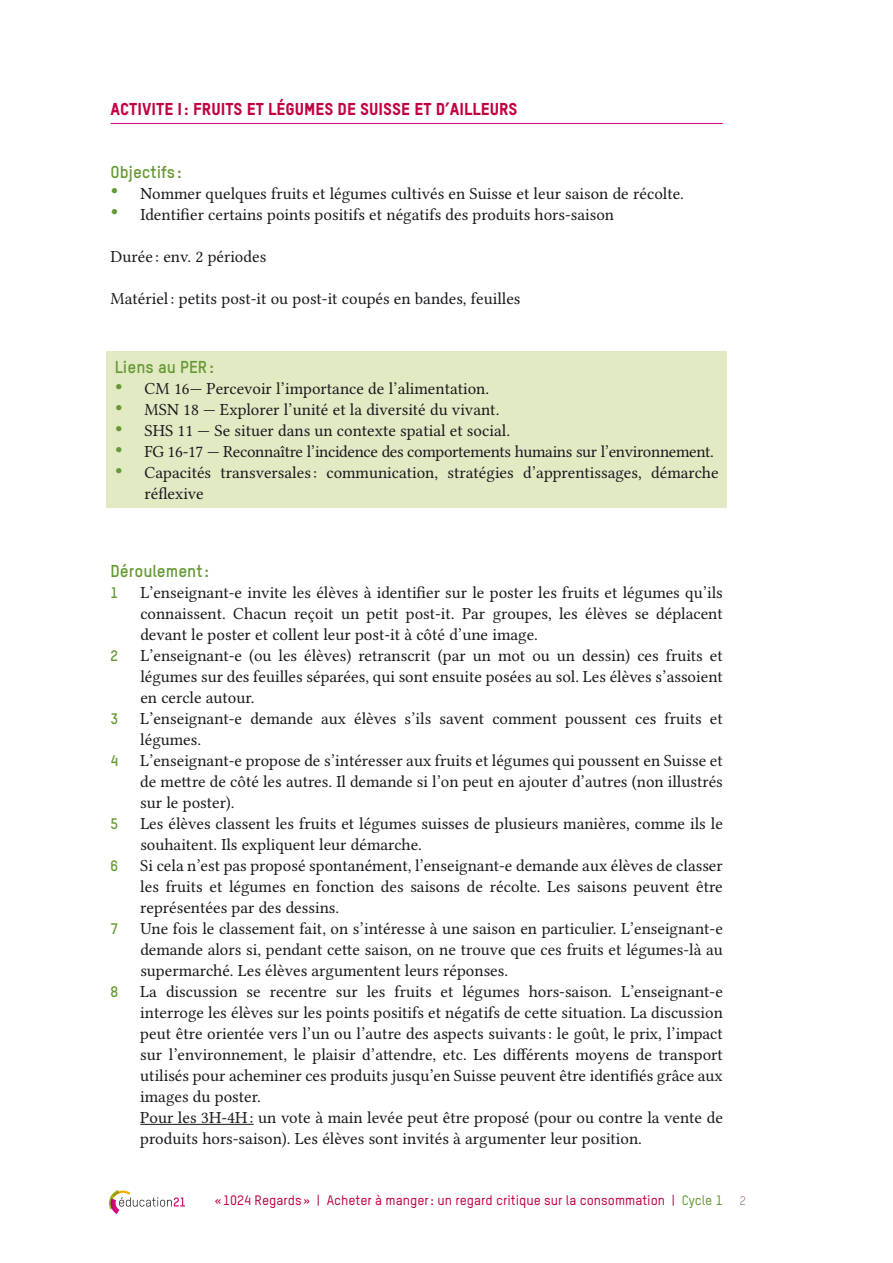
<style>
.page{position:relative;width:893px;height:1263px;background:#fff}
.page>*{position:absolute;margin:0;border:0;box-sizing:border-box;transform-origin:0 0}
.t1{font:16.95px/21px "Lin Libertine O";color:#1a171c;text-align:justify}
.t2{font:16.95px "Lin Libertine O";letter-spacing:-.02em;color:#1a171c}
.t3{font:16.95px "TSTARPRO Headline";color:#c10044}
.t4{font:700 16.95px "TSTARPRO";color:#659933}
.t5{font:700 15px "TSTARPRO";color:#659933}
.t6{font:500 13.5px "TSTARPRO";color:#c10044}
.t7{font:300 12px "TSTARPRO";color:#76415d}
.s1{font-size:23.25px;color:#659933}
.s2{color:#659933}
</style>
<div class="page">
<svg style="left:109px;top:1190px;width:76px;height:24px"></svg>
<hr style="left:111px;top:123px;width:612px;height:1px;background:#d30580">
<hr style="left:140px;top:1124px;width:114px;height:1px;background:#1a171c">
<div style="left:106px;top:352px;width:621px;height:156px;background:#e2eac4"></div>
<p class="t3" style="left:111px;top:98px;width:408px">ACTIVITE I: FRUITS ET LÉGUMES DE SUISSE ET D’AILLEURS</p>
<p class="t4" style="left:111px;top:161px;width:73px">Objectifs :</p>
<p class="t1" style="left:111px;top:181px;width:575px"><span class="s1">•</span> Nommer quelques fruits et légumes cultivés en Suisse et leur saison de récolte.</p>
<p class="t1" style="left:111px;top:202px;width:505px"><span class="s1">•</span> Identifier certains points positifs et négatifs des produits hors-saison</p>
<p class="t1" style="left:111px;top:244px;width:157px">Durée : env. 2 périodes</p>
<p class="t1" style="left:111px;top:286px;width:411px">Matériel : petits post-it ou post-it coupés en bandes, feuilles</p>
<p class="t4" style="left:115px;top:356px;width:101px">Liens au PER:</p>
<p class="t1" style="left:115px;top:376px;width:376px"><span class="s1">•</span> CM 16— Percevoir l’importance de l’alimentation.</p>
<p class="t1" style="left:115px;top:397px;width:386px"><span class="s1">•</span> MSN 18 — Explorer l’unité et la diversité du vivant.</p>
<p class="t1" style="left:115px;top:418px;width:397px"><span class="s1">•</span> SHS 11 — Se situer dans un contexte spatial et social.</p>
<p class="t2" style="left:115px;top:438px;width:601px"><span class="s1">•</span> FG 16-17 — Reconnaître l’incidence des comportements humains sur l’environnement.</p>
<p class="t1" style="left:145px;top:460px;width:576px;text-indent:-30px"><span class="s1">•</span> Capacités transversales : communication, stratégies d’apprentissages, démarche réflexive</p>
<p class="t4" style="left:111px;top:560px;width:100px">Déroulement:</p>
<p class="t5" style="left:111px;top:583px;width:9px">1</p>
<p class="t1" style="left:140px;top:580px;width:584px">L’enseignant-e invite les élèves à identifier sur le poster les fruits et légumes qu’ils connaissent. Chacun reçoit un petit post-it. Par groupes, les élèves se déplacent devant le poster et collent leur post-it à côté d’une image.</p>
<p class="t5" style="left:111px;top:646px;width:9px">2</p>
<p class="t1" style="left:140px;top:643px;width:584px">L’enseignant-e (ou les élèves) retranscrit (par un mot ou un dessin) ces fruits et légumes sur des feuilles séparées, qui sont ensuite posées au sol. Les élèves s’assoient en cercle autour.</p>
<p class="t5" style="left:111px;top:709px;width:9px">3</p>
<p class="t1" style="left:140px;top:706px;width:584px">L’enseignant-e demande aux élèves s’ils savent comment poussent ces fruits et légumes.</p>
<p class="t5" style="left:111px;top:751px;width:9px">4</p>
<p class="t1" style="left:140px;top:748px;width:584px">L’enseignant-e propose de s’intéresser aux fruits et légumes qui poussent en Suisse et de mettre de côté les autres. Il demande si l’on peut en ajouter d’autres (non illustrés sur le poster).</p>
<p class="t5" style="left:111px;top:814px;width:9px">5</p>
<p class="t1" style="left:140px;top:811px;width:584px">Les élèves classent les fruits et légumes suisses de plusieurs manières, comme ils le souhaitent. Ils expliquent leur démarche.</p>
<p class="t5" style="left:111px;top:856px;width:9px">6</p>
<p class="t1" style="left:140px;top:853px;width:584px">Si cela n’est pas proposé spontanément, l’enseignant-e demande aux élèves de classer les fruits et légumes en fonction des saisons de récolte. Les saisons peuvent être représentées par des dessins.</p>
<p class="t5" style="left:111px;top:919px;width:9px">7</p>
<p class="t1" style="left:140px;top:916px;width:584px">Une fois le classement fait, on s’intéresse à une saison en particulier. L’enseignant-e demande alors si, pendant cette saison, on ne trouve que ces fruits et légumes-là au supermarché. Les élèves argumentent leurs réponses.</p>
<p class="t5" style="left:111px;top:982px;width:9px">8</p>
<p class="t1" style="left:140px;top:979px;width:584px;text-align:left">La discussion se recentre sur les fruits et légumes hors-saison. L’enseignant-e interroge les élèves sur les points positifs et négatifs de cette situation. La discussion peut être orientée vers l’un ou l’autre des aspects suivants : le goût, le prix, l’impact sur l’environnement, le plaisir d’attendre, etc. Les différents moyens de transport utilisés pour acheminer ces produits jusqu’en Suisse peuvent être identifiés grâce aux images du poster.<br>Pour les 3H-4H : un vote à main levée peut être proposé (pour ou contre la vente de produits hors-saison). Les élèves sont invités à argumenter leur position.</p>
<p class="t6" style="left:215px;top:1192px;width:510px">«1024 Regards » | Acheter à manger: un regard critique sur la consommation | <span class="s2">Cycle 1</span></p>
<p class="t7" style="left:740px;top:1194px;width:8px">2</p>
</div>
